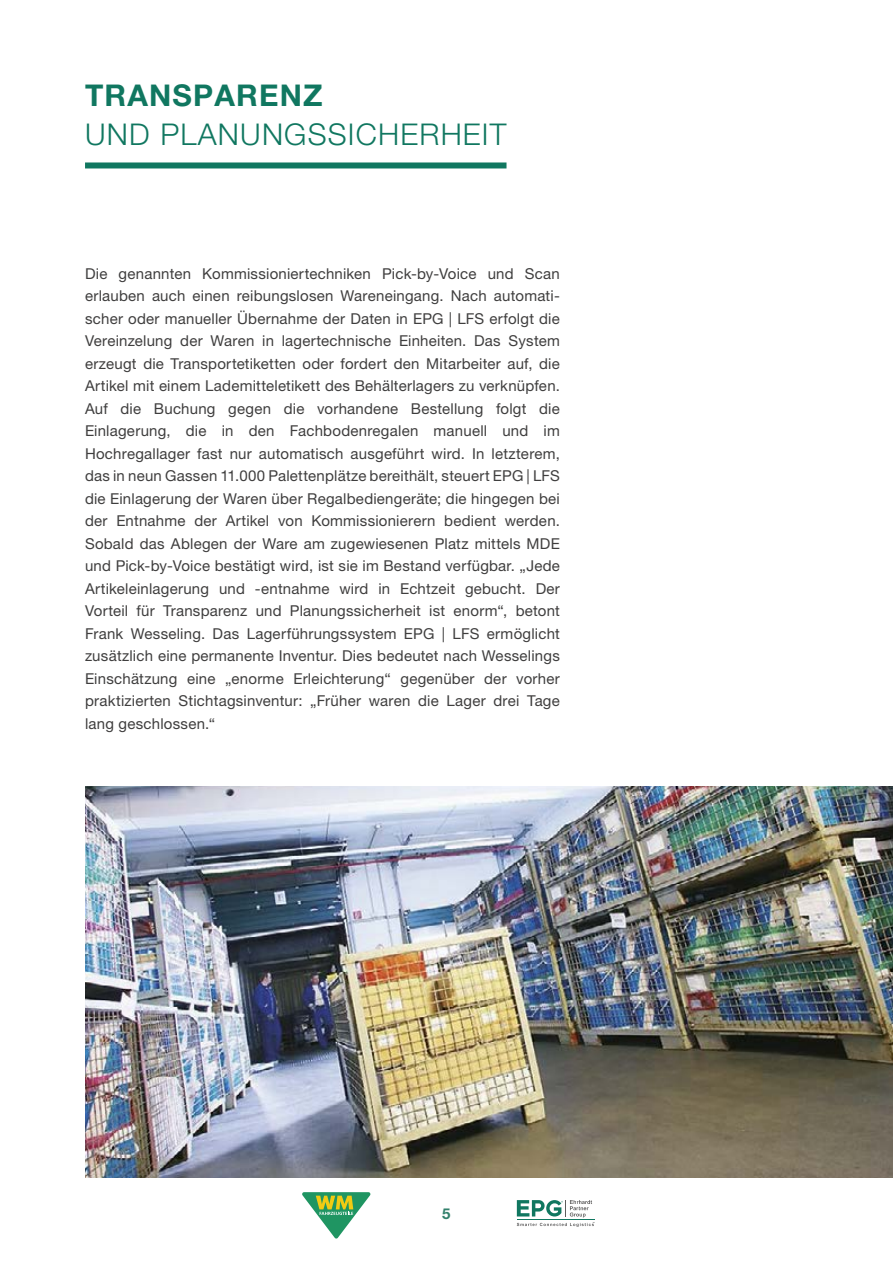
<style>
.page{position:relative;width:893px;height:1263px;background:#fff}
.page>*{position:absolute;margin:0;border:0;box-sizing:border-box;transform-origin:0 0}
.t1{font:300 30px "Helvetica Neue LT Pro";letter-spacing:.04em;color:#107760}
.t2{font:700 30px "Helvetica Neue LT Pro";letter-spacing:.04em;color:#107760}
.t3{font:15px/22.5px "Helvetica Neue LT Pro";letter-spacing:.015em;color:#3f3e3e;text-align:justify}
.t4{font:700 15px "Helvetica Neue LT Pro";color:#33816c}
</style>
<div class="page">
<svg style="left:517px;top:1200px;width:77px;height:27px"></svg>
<svg style="left:302px;top:1192px;width:68px;height:46px"></svg>
<img style="left:85px;top:787px;width:808px;height:391px">
<div style="left:85px;top:162px;width:421px;height:6px;background:#107760"></div>
<h1 class="t2" style="left:85px;top:77px;width:239px">TRANSPARENZ</h1>
<h1 class="t1" style="left:85px;top:116px;width:423px">UND PLANUNGSSICHERHEIT</h1>
<p class="t3" style="left:85px;top:262px;width:476px">Die genannten Kommissioniertechniken Pick-by-Voice und Scan erlauben auch einen reibungslosen Wareneingang. Nach automati&shy;scher oder manueller Übernahme der Daten in EPG | LFS erfolgt die Vereinzelung der Waren in lagertechnische Einheiten. Das System erzeugt die Transportetiketten oder fordert den Mitarbeiter auf, die Artikel mit einem Lademitteletikett des Behälterlagers zu verknüpfen.<br>Auf die Buchung gegen die vorhandene Bestellung folgt die Einlagerung, die in den Fachbodenregalen manuell und im Hochregallager fast nur automatisch ausgeführt wird. In letzterem, das in neun Gassen 11.000 Palettenplätze bereithält, steuert EPG | LFS die Einlagerung der Waren über Regalbediengeräte; die hingegen bei der Entnahme der Artikel von Kommissionierern bedient werden.<br>Sobald das Ablegen der Ware am zugewiesenen Platz mittels MDE und Pick-by-Voice bestätigt wird, ist sie im Bestand verfügbar. „Jede Artikeleinlagerung und -entnahme wird in Echtzeit gebucht. Der Vorteil für Transparenz und Planungssicherheit ist enorm“, betont Frank Wesseling. Das Lagerführungssystem EPG | LFS ermöglicht zusätzlich eine permanente Inventur. Dies bedeutet nach Wesselings Einschätzung eine „enorme Erleichterung“ gegenüber der vorher praktizierten Stichtagsinventur: „Früher waren die Lager drei Tage lang geschlossen.“</p>
<p class="t4" style="left:442px;top:1205px;width:10px">5</p>
</div>
